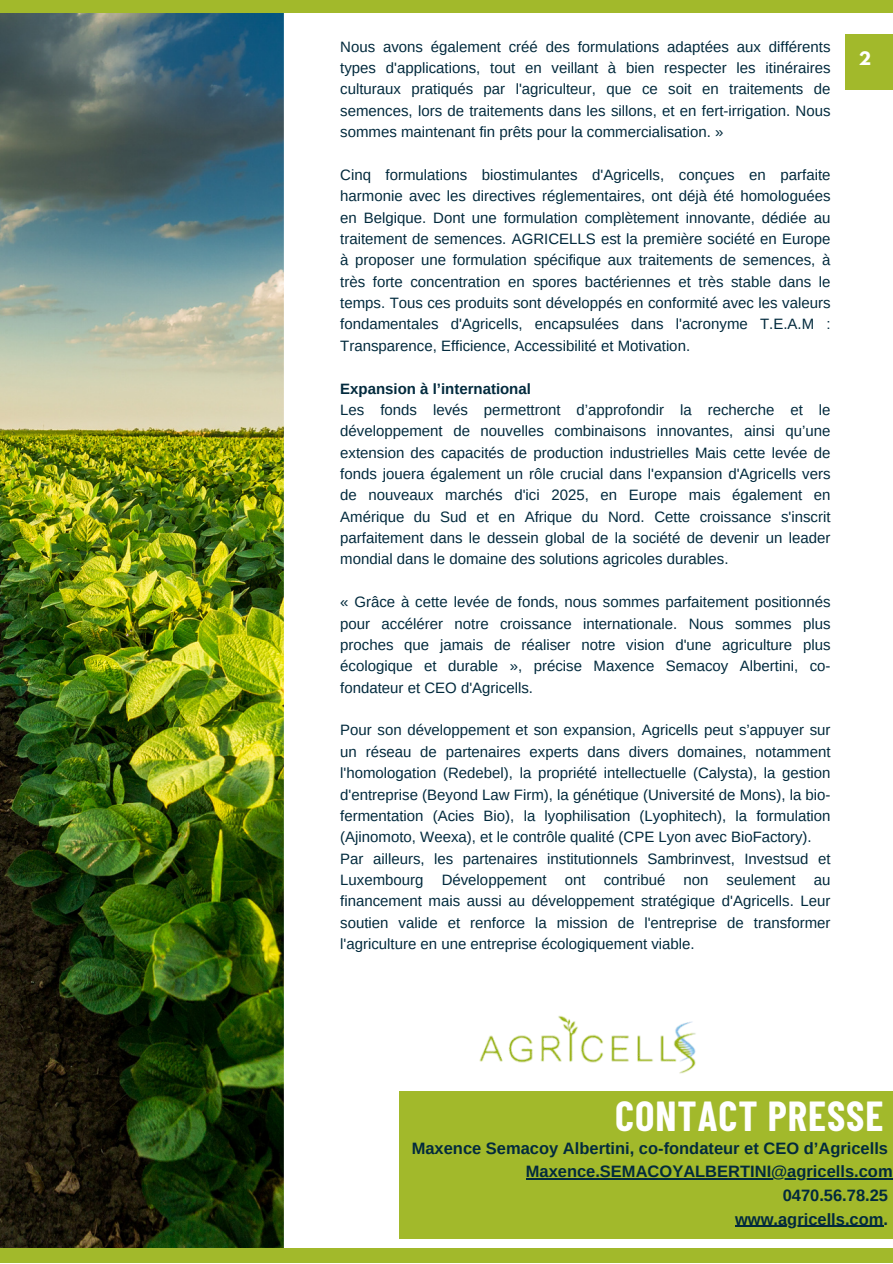
<style>
.page{position:relative;width:893px;height:1264px;background:#fff}
.page>*{position:absolute;margin:0;border:0;box-sizing:border-box;transform-origin:0 0}
.t1{font:700 40.95px "Barlow Condensed";letter-spacing:.025em;color:#fff}
.t2{font:700 16.5px/23.5px "Arimo";color:#022a3d;text-align:right}
.t3{font:700 16.5px "League Spartan";color:#fff}
.t4{font:15px/21.3px "Arimo";color:#022a3d;text-align:justify}
.t5{font:700 15px "Arimo";color:#022a3d}
</style>
<div class="page">
<img style="left:0;top:12px;width:284px;height:1236px">
<div style="left:399px;top:1091px;width:493px;height:147px;background:#a2b92b"></div>
<div style="left:0;top:0;width:892px;height:12px;background:#a2b92b"></div>
<div style="left:0;top:1248px;width:892px;height:14px;background:#a2b92b"></div>
<div style="left:845px;top:34px;width:47px;height:55px;background:#a2b92b"></div>
<img style="left:479px;top:1015px;width:217px;height:59px">
<hr style="left:525px;top:1178px;width:367px;height:1px;background:#022a3d">
<hr style="left:735px;top:1225px;width:148px;height:1px;background:#022a3d">
<p class="t4" style="left:340px;top:36px;width:491px">Nous avons également créé des formulations adaptées aux différents types d'applications, tout en veillant à bien respecter les itinéraires culturaux pratiqués par l'agriculteur, que ce soit en traitements de semences, lors de traitements dans les sillons, et en fert-irrigation. Nous sommes maintenant fin prêts pour la commercialisation. »</p>
<p class="t4" style="left:340px;top:164px;width:491px">Cinq formulations biostimulantes d'Agricells, conçues en parfaite harmonie avec les directives réglementaires, ont déjà été homologuées en Belgique. Dont une formulation complètement innovante, dédiée au traitement de semences. AGRICELLS est la première société en Europe à proposer une formulation spécifique aux traitements de semences, à très forte concentration en spores bactériennes et très stable dans le temps. Tous ces produits sont développés en conformité avec les valeurs fondamentales d'Agricells, encapsulées dans l'acronyme T.E.A.M :<br>Transparence, Efficience, Accessibilité et Motivation.</p>
<p class="t5" style="left:340px;top:378px;width:192px">Expansion à l’international</p>
<p class="t4" style="left:340px;top:399px;width:491px">Les fonds levés permettront d’approfondir la recherche et le développement de nouvelles combinaisons innovantes, ainsi qu’une extension des capacités de production industrielles Mais cette levée de fonds jouera également un rôle crucial dans l'expansion d'Agricells vers de nouveaux marchés d'ici 2025, en Europe mais également en Amérique du Sud et en Afrique du Nord. Cette croissance s'inscrit parfaitement dans le dessein global de la société de devenir un leader mondial dans le domaine des solutions agricoles durables.</p>
<p class="t4" style="left:340px;top:591px;width:491px">« Grâce à cette levée de fonds, nous sommes parfaitement positionnés pour accélérer notre croissance internationale. Nous sommes plus proches que jamais de réaliser notre vision d'une agriculture plus écologique et durable », précise Maxence Semacoy Albertini, co&shy;fondateur et CEO d'Agricells.</p>
<p class="t4" style="left:340px;top:719px;width:491px;text-align:left">Pour son développement et son expansion, Agricells peut s’appuyer sur un réseau de partenaires experts dans divers domaines, notamment l'homologation (Redebel), la propriété intellectuelle (Calysta), la gestion d'entreprise (Beyond Law Firm), la génétique (Université de Mons), la bio&shy;fermentation (Acies Bio), la lyophilisation (Lyophitech), la formulation (Ajinomoto, Weexa), et le contrôle qualité (CPE Lyon avec BioFactory).<br>Par ailleurs, les partenaires institutionnels Sambrinvest, Investsud et Luxembourg Développement ont contribué non seulement au financement mais aussi au développement stratégique d'Agricells. Leur soutien valide et renforce la mission de l'entreprise de transformer l'agriculture en une entreprise écologiquement viable.</p>
<p class="t3" style="left:858px;top:46px;width:14px">2</p>
<h1 class="t1" style="left:615px;top:1086px;width:270px">CONTACT PRESSE</h1>
<p class="t2" style="left:412px;top:1136px;width:482px">Maxence Semacoy Albertini, co-fondateur et CEO d’Agricells Maxence.SEMACOYALBERTINI@agricells.com<br>0470.56.78.25<br>www.agricells.com.</p>
</div>
